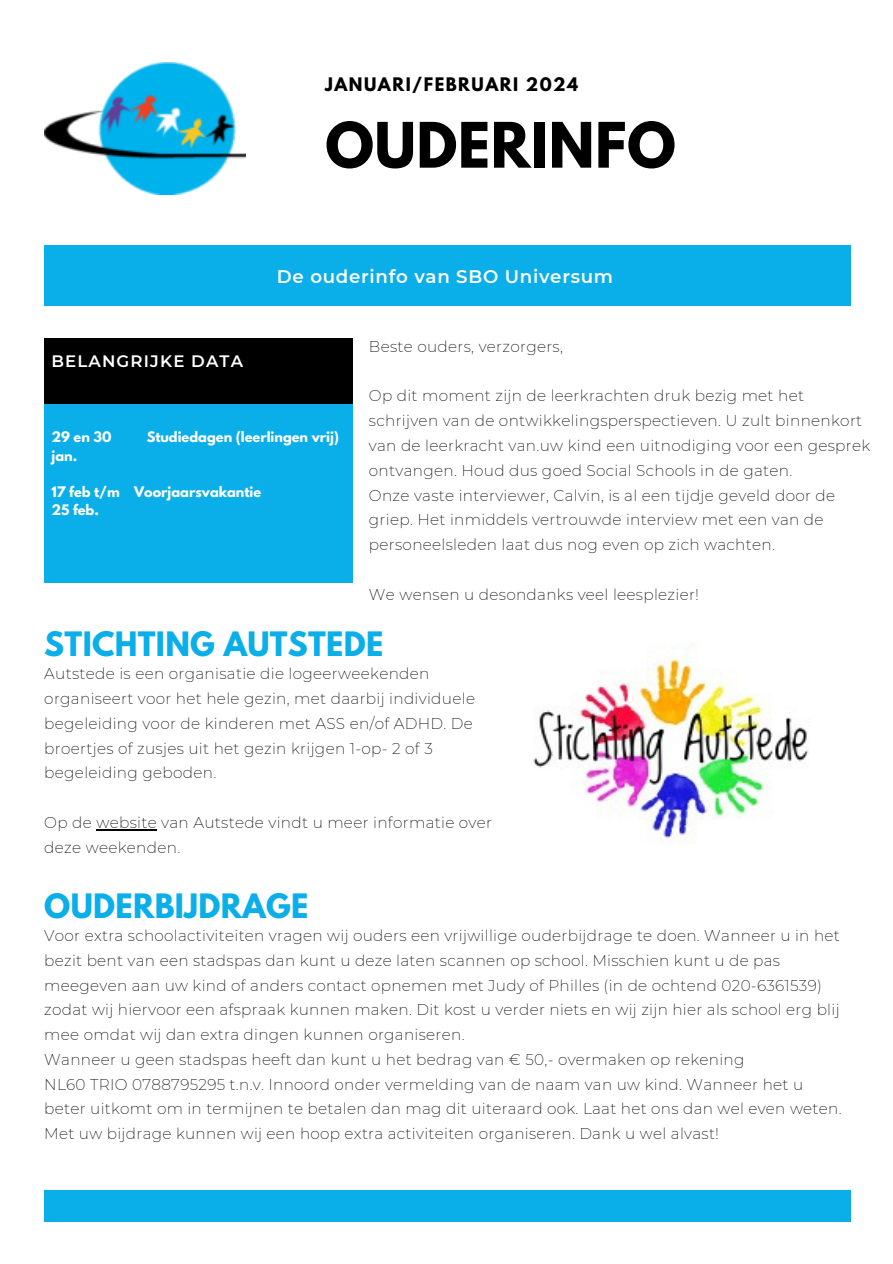
<style>
.page{position:relative;width:893px;height:1264px;background:#fff}
.page>*{position:absolute;margin:0;border:0;box-sizing:border-box;transform-origin:0 0}
.t1{font:700 55.5px "League Spartan";letter-spacing:.01em;color:#000}
.t2{font:700 29.85px "League Spartan";letter-spacing:.01em;color:#0aaee9}
.t3{font:600 18.15px "Montserrat";letter-spacing:.04em;color:#fff}
.t4{font:700 16.5px "League Spartan";letter-spacing:.09em;color:#000}
.t5{font:600 16.5px "Montserrat";letter-spacing:.07em;color:#fff}
.t6{font:200 15.3px/24.8px "Montserrat";letter-spacing:.02em;color:#000}
.t7{font:700 12.9px "League Spartan";color:#fff}
</style>
<div class="page">
<div style="left:44px;top:245px;width:806px;height:61px;background:#0aaee9"></div>
<div style="left:44px;top:404px;width:309px;height:178px;background:#0aaee9"></div>
<div style="left:44px;top:339px;width:309px;height:65px;background:#000"></div>
<div style="left:44px;top:1189px;width:806px;height:32px;background:#0aaee9"></div>
<img style="left:44px;top:63px;width:202px;height:131px">
<img style="left:533px;top:644px;width:276px;height:200px">
<hr style="left:96px;top:829px;width:61px;height:1px;background:#000">
<p class="t4" style="left:325px;top:76px;width:254px">JANUARI/FEBRUARI 2024</p>
<p class="t1" style="left:325px;top:118px;width:352px">OUDERINFO</p>
<h3 class="t3" style="left:277px;top:265px;width:338px">De ouderinfo van SBO Universum</h3>
<p class="t5" style="left:51px;top:350px;width:193px">BELANGRIJKE DATA</p>
<h1 class="t7" style="left:51px;top:430px;width:61px">29 en 30</h1>
<h1 class="t7" style="left:147px;top:430px;width:194px">Studiedagen (leerlingen vrij)</h1>
<h4 class="t7" style="left:51px;top:449px;width:27px">jan.</h4>
<h5 class="t7" style="left:51px;top:485px;width:211px">17 feb t/m Voorjaarsvakantie</h5>
<h5 class="t7" style="left:51px;top:504px;width:49px">25 feb.</h5>
<p class="t6" style="left:369px;top:334px;width:195px">Beste ouders, verzorgers,</p>
<p class="t6" style="left:369px;top:383px;width:503px">Op dit moment zijn de leerkrachten druk bezig met het schrijven van de ontwikkelingsperspectieven. U zult binnenkort van de leerkracht van.uw kind een uitnodiging voor een gesprek ontvangen. Houd dus goed Social Schools in de gaten.<br>Onze vaste interviewer, Calvin, is al een tijdje geveld door de griep. Het inmiddels vertrouwde interview met een van de personeelsleden laat dus nog even op zich wachten.</p>
<p class="t6" style="left:369px;top:581px;width:331px">We wensen u desondanks veel leesplezier!</p>
<h5 class="t2" style="left:44px;top:629px;width:340px">STICHTING AUTSTEDE</h5>
<h5 class="t6" style="left:44px;top:661px;width:432px">Autstede is een organisatie die logeerweekenden organiseert voor het hele gezin, met daarbij individuele begeleiding voor de kinderen met ASS en/of ADHD. De broertjes of zusjes uit het gezin krijgen 1-op- 2 of 3 begeleiding geboden.</h5>
<h2 class="t6" style="left:44px;top:810px;width:449px">Op de website van Autstede vindt u meer informatie over deze weekenden.</h2>
<p class="t2" style="left:44px;top:890px;width:265px">OUDERBIJDRAGE</p>
<h2 class="t6" style="left:44px;top:923px;width:798px">Voor extra schoolactiviteiten vragen wij ouders een vrijwillige ouderbijdrage te doen. Wanneer u in het bezit bent van een stadspas dan kunt u deze laten scannen op school. Misschien kunt u de pas meegeven aan uw kind of anders contact opnemen met Judy of Philles (in de ochtend 020-6361539) zodat wij hiervoor een afspraak kunnen maken. Dit kost u verder niets en wij zijn hier als school erg blij mee omdat wij dan extra dingen kunnen organiseren.<br>Wanneer u geen stadspas heeft dan kunt u het bedrag van € 50,- overmaken op rekening<br>NL60 TRIO 0788795295 t.n.v. Innoord onder vermelding van de naam van uw kind. Wanneer het u beter uitkomt om in termijnen te betalen dan mag dit uiteraard ook. Laat het ons dan wel even weten.<br>Met uw bijdrage kunnen wij een hoop extra activiteiten organiseren. Dank u wel alvast!</h2>
</div>
